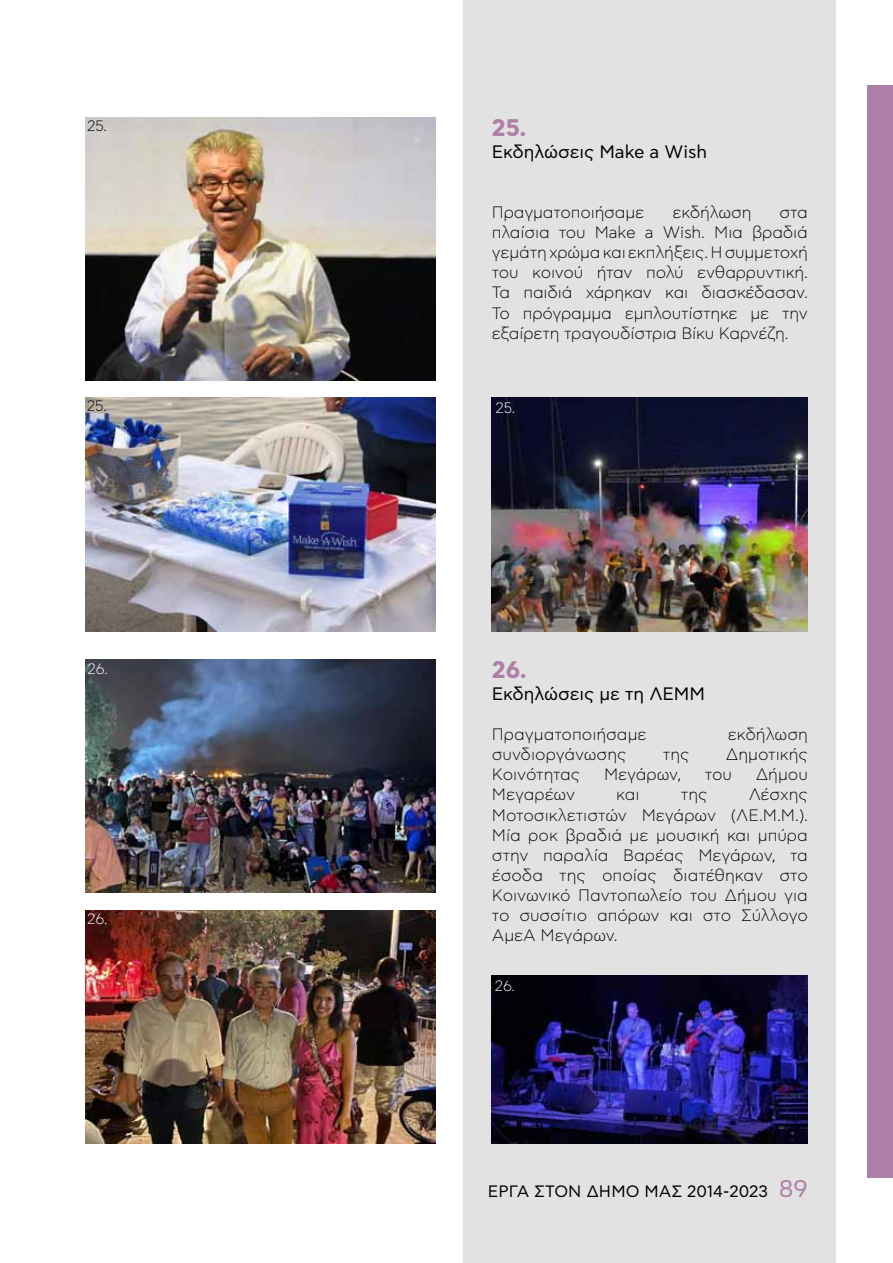
<style>
.page{position:relative;width:893px;height:1263px;background:#fff}
.page>*{position:absolute;margin:0;border:0;box-sizing:border-box;transform-origin:0 0}
.t1{font:700 24px "Asty CF Std";color:#af80a7}
.t2{font:18px "Asty CF Std";letter-spacing:-.005em;color:#000}
.t3{font:300 16.5px/20.1px "Asty CF Std";letter-spacing:-.01em;color:#000;text-align:justify}
.t4{font:16.5px "Asty CF Std";color:#000}
.t5{font:300 15px "Asty CF Std";letter-spacing:-.005em;color:#fff}
.t6{font:300 15px "Asty CF Std";color:#000}
.s1{font-size:24px;color:#af80a7}
</style>
<div class="page">
<div style="left:463px;top:0;width:373px;height:1263px;background:#e2e2e2"></div>
<div style="left:867px;top:85px;width:26px;height:1093px;background:#af80a7"></div>
<img style="left:492px;top:398px;width:316px;height:233px">
<img style="left:85px;top:117px;width:351px;height:263px">
<img style="left:85px;top:398px;width:351px;height:233px">
<img style="left:85px;top:659px;width:351px;height:234px">
<img style="left:492px;top:975px;width:316px;height:169px">
<img style="left:85px;top:910px;width:351px;height:234px">
<p class="t6" style="left:87px;top:118px;width:21px">25.</p>
<h1 class="t1" style="left:492px;top:114px;width:36px">25.</h1>
<p class="t2" style="left:492px;top:142px;width:217px">Εκδηλώσεις Make a Wish</p>
<p class="t3" style="left:492px;top:203px;width:154px">Πραγματοποιήσαμε</p>
<p class="t3" style="left:672px;top:203px;width:81px">εκδήλωση</p>
<p class="t3" style="left:492px;top:203px;width:318px;text-indent:288px">στα πλαίσια του Make a Wish. Μια βραδιά γεμάτη χρώμα και εκπλήξεις. Η συμμετοχή του κοινού ήταν πολύ ενθαρρυντική.<br>Τα παιδιά χάρηκαν και διασκέδασαν.<br>Το πρόγραμμα εμπλουτίστηκε με την εξαίρετη τραγουδίστρια Βίκυ Καρνέζη.</p>
<p class="t6" style="left:87px;top:398px;width:21px">25.</p>
<p class="t5" style="left:496px;top:399px;width:21px">25.</p>
<p class="t5" style="left:88px;top:661px;width:22px">26.</p>
<p class="t5" style="left:87px;top:911px;width:22px">26.</p>
<h1 class="t1" style="left:492px;top:656px;width:36px">26.</h1>
<p class="t2" style="left:492px;top:684px;width:215px">Εκδηλώσεις με τη ΛΕΜΜ</p>
<p class="t3" style="left:492px;top:725px;width:156px">Πραγματοποιήσαμε</p>
<p class="t3" style="left:728px;top:725px;width:82px">εκδήλωση</p>
<p class="t3" style="left:492px;top:745px;width:136px">συνδιοργάνωσης</p>
<p class="t3" style="left:663px;top:745px;width:28px">της</p>
<p class="t3" style="left:726px;top:745px;width:84px">Δημοτικής</p>
<p class="t3" style="left:492px;top:765px;width:90px">Κοινότητας</p>
<p class="t3" style="left:604px;top:765px;width:79px">Μεγάρων,</p>
<p class="t3" style="left:705px;top:765px;width:29px">του</p>
<p class="t3" style="left:756px;top:765px;width:54px">Δήμου</p>
<p class="t3" style="left:492px;top:785px;width:85px">Μεγαρέων</p>
<p class="t3" style="left:616px;top:785px;width:25px">και</p>
<p class="t3" style="left:681px;top:785px;width:28px">της</p>
<p class="t3" style="left:492px;top:785px;width:318px;text-indent:257px">Λέσχης Μοτοσικλετιστών Μεγάρων (ΛΕ.Μ.Μ.).<br>Μία ροκ βραδιά με μουσική και μπύρα στην παραλία Βαρέας Μεγάρων, τα έσοδα της οποίας διατέθηκαν στο Κοινωνικό Παντοπωλείο του Δήμου για το συσσίτιο απόρων και στο Σύλλογο ΑμεΑ Μεγάρων.</p>
<p class="t5" style="left:495px;top:977px;width:22px">26.</p>
<p class="t4" style="left:488px;top:1182px;width:322px">ΕΡΓΑ ΣΤΟN ΔΗΜΟ ΜΑΣ 2014-2023 <span class="s1">89</span></p>
</div>
